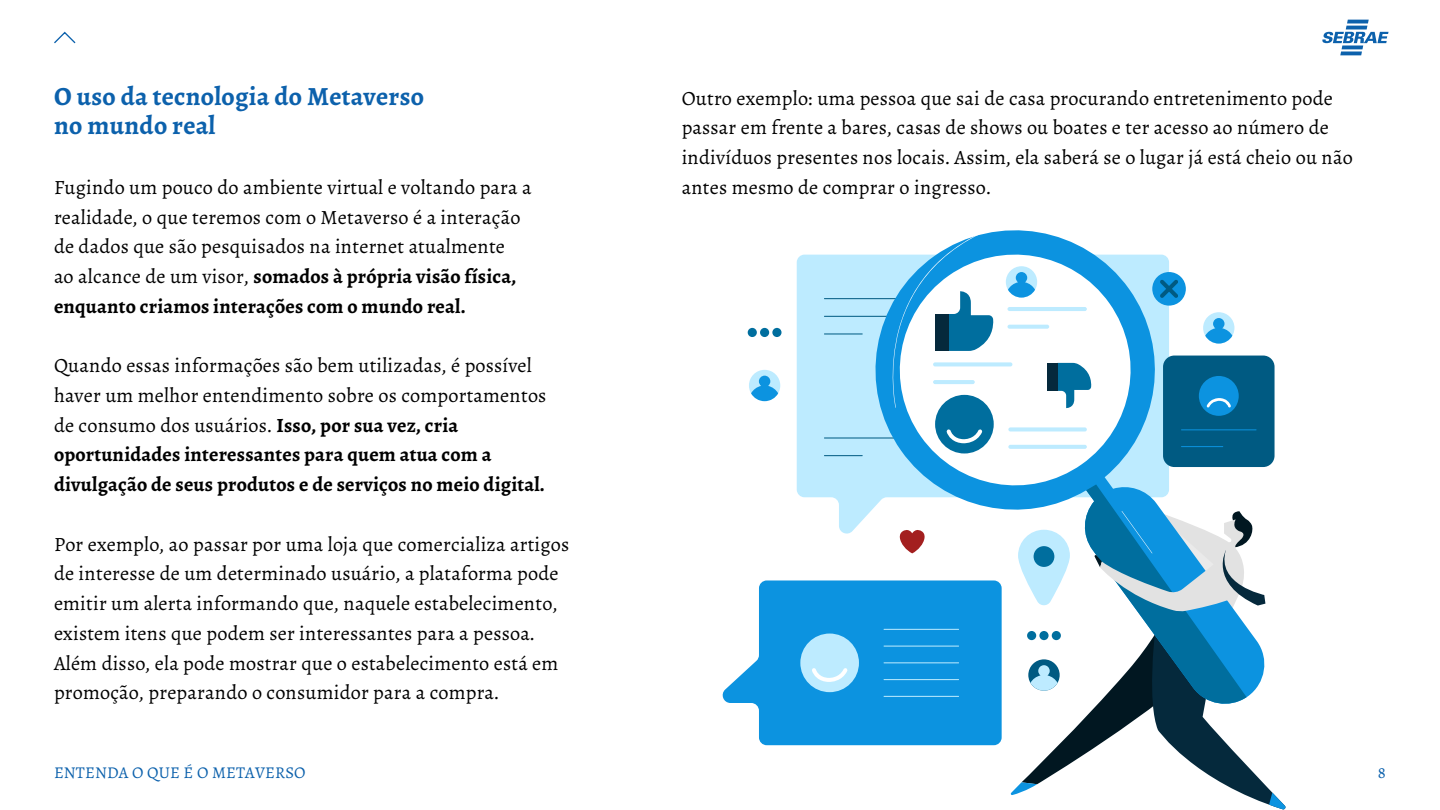
<style>
.page{position:relative;width:1440px;height:810px;background:#fff}
.page>*{position:absolute;margin:0;border:0;box-sizing:border-box;transform-origin:0 0}
.t1{font:700 26.25px/29.7px "Alegreya";letter-spacing:.01em;color:#0c61ac}
.t2{font:20.25px/29.7px "Alegreya";letter-spacing:.01em;color:#000}
.t3{font:16.5px "Alegreya";letter-spacing:.01em;color:#0c61ac}
.s1{font-weight:700}
</style>
<div class="page">
<svg style="left:54px;top:31px;width:22px;height:13px"></svg>
<svg style="left:797px;top:255px;width:60px;height:279px;background:#c2ecfe"></svg>
<hr style="left:824px;top:298px;width:76px;height:1px;background:#005a82">
<hr style="left:824px;top:316px;width:76px;height:1px;background:#005a82">
<hr style="left:824px;top:333px;width:39px;height:1px;background:#005a82">
<hr style="left:824px;top:437px;width:76px;height:2px;background:#005a82">
<hr style="left:824px;top:455px;width:39px;height:1px;background:#005a82">
<svg style="left:857px;top:231px;width:413px;height:323px"></svg>
<hr style="left:1008px;top:307px;width:79px;height:4px;background:#bdebff;border-radius:2px">
<svg style="left:1008px;top:325px;width:41px;height:4px"></svg>
<hr style="left:1008px;top:445px;width:79px;height:4px;background:#bdebff;border-radius:2px">
<svg style="left:1008px;top:427px;width:79px;height:4px"></svg>
<svg style="left:1057px;top:363px;width:34px;height:45px"></svg>
<div style="left:1047px;top:363px;width:10px;height:28px;background:#05293c"></div>
<div style="left:1006px;top:266px;width:31px;height:32px;background:#bdebff;border-radius:50%"></div>
<div style="left:749px;top:370px;width:31px;height:31px;background:#bdebff;border-radius:50%"></div>
<svg style="left:751px;top:376px;width:27px;height:25px"></svg>
<div style="left:1203px;top:312px;width:31px;height:32px;background:#bdebff;border-radius:50%"></div>
<svg style="left:1205px;top:318px;width:27px;height:26px"></svg>
<div style="left:935px;top:395px;width:59px;height:58px;background:#006e9e;border-radius:50%"></div>
<svg style="left:946px;top:429px;width:36px;height:14px"></svg>
<div style="left:1152px;top:272px;width:34px;height:34px;background:#0c93e0;border-radius:50%"></div>
<svg style="left:1160px;top:280px;width:18px;height:18px"></svg>
<svg style="left:722px;top:580px;width:280px;height:165px;background:#33a5e5"></svg>
<div style="left:748px;top:328px;width:9px;height:9px;background:#006e9e;border-radius:50%"></div>
<div style="left:760px;top:328px;width:9px;height:9px;background:#006e9e;border-radius:50%"></div>
<div style="left:772px;top:328px;width:10px;height:9px;background:#006e9e;border-radius:50%"></div>
<div style="left:1163px;top:356px;width:112px;height:111px;background:#005a82;border-radius:11px"></div>
<hr style="left:1181px;top:429px;width:76px;height:1px;background:#0c93e0">
<hr style="left:1181px;top:446px;width:42px;height:1px;background:#0c93e0">
<div style="left:1199px;top:376px;width:40px;height:40px;background:#0c93e0;border-radius:50%"></div>
<svg style="left:1207px;top:398px;width:24px;height:10px"></svg>
<svg style="left:887px;top:230px;width:148px;height:178px"></svg>
<svg style="left:1010px;top:484px;width:276px;height:326px"></svg>
<svg style="left:1322px;top:20px;width:67px;height:35px"></svg>
<p class="t1" style="left:54px;top:81px;width:371px">O uso da tecnologia do Metaverso no mundo real</p>
<p class="t2" style="left:54px;top:172px;width:479px">Fugindo um pouco do ambiente virtual e voltando para a realidade, o que teremos com o Metaverso é a interação de dados que são pesquisados na internet atualmente<br>ao alcance de um visor, <span class="s1">somados à própria visão física, enquanto criamos interações com o mundo real.</span></p>
<p class="t2" style="left:54px;top:351px;width:494px">Quando essas informações são bem utilizadas, é possível haver um melhor entendimento sobre os comportamentos de consumo dos usuários. <span class="s1">Isso, por sua vez, cria oportunidades interessantes para quem atua com a divulgação de seus produtos e de serviços no meio digital.</span></p>
<p class="t2" style="left:54px;top:529px;width:517px">Por exemplo, ao passar por uma loja que comercializa artigos de interesse de um determinado usuário, a plataforma pode emitir um alerta informando que, naquele estabelecimento, existem itens que podem ser interessantes para a pessoa.<br>Além disso, ela pode mostrar que o estabelecimento está em promoção, preparando o consumidor para a compra.</p>
<p class="t2" style="left:682px;top:83px;width:673px">Outro exemplo: uma pessoa que sai de casa procurando entretenimento pode passar em frente a bares, casas de shows ou boates e ter acesso ao número de indivíduos presentes nos locais. Assim, ela saberá se o lugar já está cheio ou não antes mesmo de comprar o ingresso.</p>
<p class="t3" style="left:54px;top:762px;width:253px">ENTENDA O QUE É O METAVERSO</p>
<p class="t3" style="left:1378px;top:762px;width:10px">8</p>
</div>
